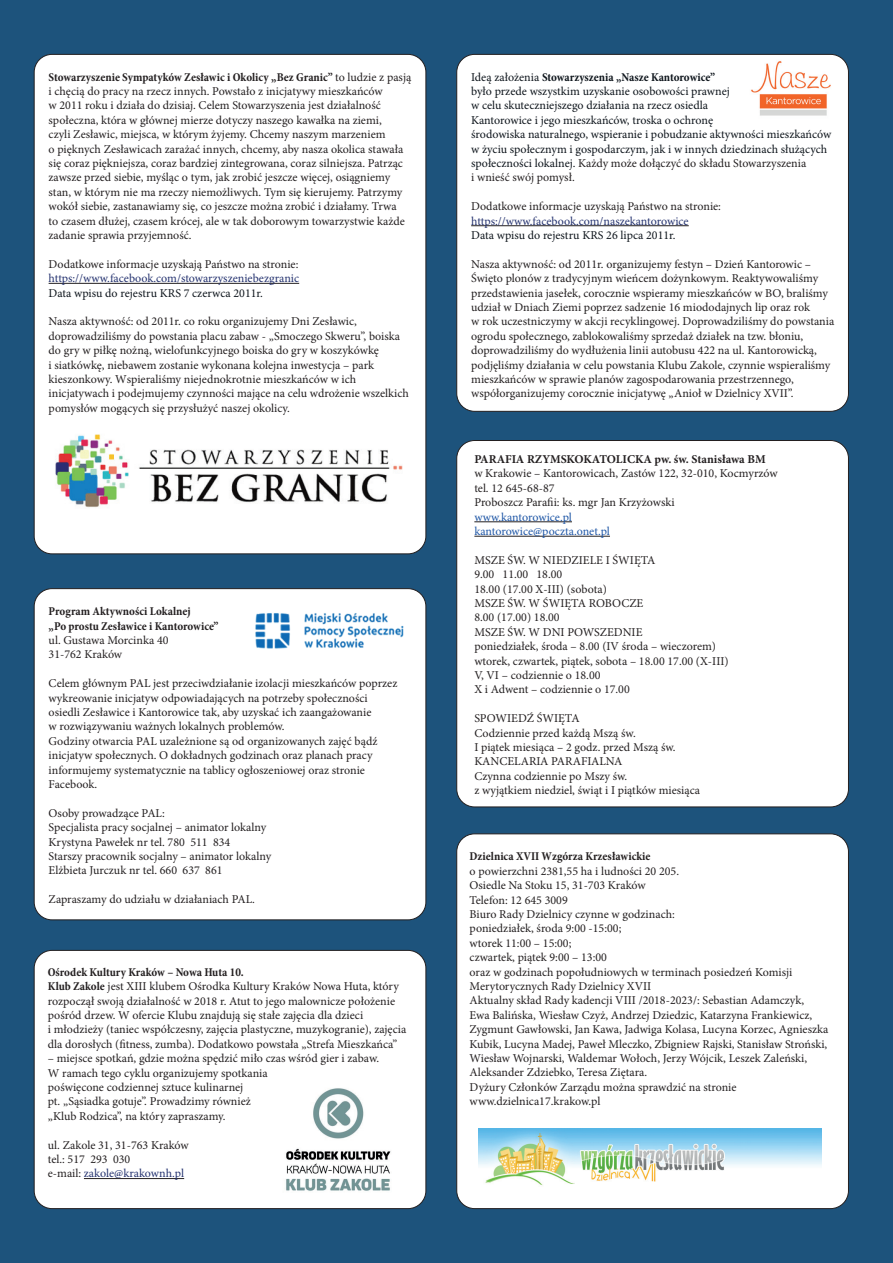
<style>
.page{position:relative;width:893px;height:1263px;background:#1d537c}
.page>*{position:absolute;margin:0;border:0;box-sizing:border-box;transform-origin:0 0}
.t1{font:12px/14.4px "Minion Pro";color:#231f20}
.t2{font:12px/14.4px "Minion Pro";color:#0e151c}
.t3{font:700 condensed 12px/14.4px "Minion Pro";color:#231f20}
.t4{font:12px "Minion Pro";color:#24326f}
.t5{font:12px/14.4px "Minion Pro";color:#1e56a6}
.t6{font:700 12px "Minion Pro";color:#231f20}
.s1{font-weight:700;font-stretch:condensed}
.s2{color:#24326f}
.s3{color:#231f20}
</style>
<div class="page">
<div style="left:34px;top:589px;width:392px;height:331px;background:#fff;border-radius:18px"></div>
<div style="left:34px;top:588px;width:392px;height:332px;border:1px solid #231f20;border-radius:18px"></div>
<div style="left:457px;top:54px;width:391px;height:357px;background:#fff;border-radius:18px"></div>
<div style="left:34px;top:54px;width:392px;height:500px;background:#fff;border-radius:18px"></div>
<div style="left:457px;top:440px;width:391px;height:367px;background:#fff;border-radius:18px"></div>
<div style="left:457px;top:834px;width:391px;height:374px;background:#fff;border-radius:18px"></div>
<div style="left:34px;top:950px;width:392px;height:258px;background:#fff;border-radius:18px"></div>
<div style="left:34px;top:950px;width:392px;height:259px;border:1px solid #231f20;border-radius:18px"></div>
<img style="left:55px;top:434px;width:348px;height:74px">
<hr style="left:474px;top:521px;width:98px;height:1px;background:#231f20">
<hr style="left:474px;top:536px;width:136px;height:1px;background:#231f20">
<hr style="left:49px;top:283px;width:250px;height:1px;background:#231f20">
<hr style="left:84px;top:1178px;width:100px;height:1px;background:#231f20">
<hr style="left:471px;top:225px;width:218px;height:1px;background:#231f20">
<img style="left:479px;top:1129px;width:343px;height:57px">
<img style="left:286px;top:1088px;width:105px;height:103px">
<img style="left:255px;top:613px;width:149px;height:36px">
<img style="left:751px;top:61px;width:80px;height:55px">
<p class="t1" style="left:49px;top:70px;width:364px"><span class="s1">Stowarzyszenie Sympatyków Zesławic i Okolicy „Bez Granic”</span> to ludzie z pasją i chęcią do pracy na rzecz innych. Powstało z inicjatywy mieszkańców<br>w 2011 roku i działa do dzisiaj. Celem Stowarzyszenia jest działalność społeczna, która w głównej mierze dotyczy naszego kawałka na ziemi,<br>czyli Zesławic, miejsca, w którym żyjemy. Chcemy naszym marzeniem<br>o pięknych Zesławicach zarażać innych, chcemy, aby nasza okolica stawała się coraz piękniejsza, coraz bardziej zintegrowana, coraz silniejsza. Patrząc zawsze przed siebie, myśląc o tym, jak zrobić jeszcze więcej, osiągniemy stan, w którym nie ma rzeczy niemożliwych. Tym się kierujemy. Patrzymy wokół siebie, zastanawiamy się, co jeszcze można zrobić i działamy. Trwa<br>to czasem dłużej, czasem krócej, ale w tak doborowym towarzystwie każde zadanie sprawia przyjemność.</p>
<p class="t1" style="left:49px;top:257px;width:251px">Dodatkowe informacje uzyskają Państwo na stronie:</p>
<p class="t4" style="left:49px;top:270px;width:252px">https://www.facebook.com/stowarzyszeniebezgranic</p>
<p class="t2" style="left:49px;top:286px;width:216px">Data wpisu do rejestru KRS 7 czerwca 2011r.</p>
<p class="t1" style="left:49px;top:314px;width:362px">Nasza aktywność: od 2011r. co roku organizujemy Dni Zesławic, doprowadziliśmy do powstania placu zabaw - „Smoczego Skweru”, boiska do gry w piłkę nożną, wielofunkcyjnego boiska do gry w koszykówkę<br>i siatkówkę, niebawem zostanie wykonana kolejna inwestycja – park kieszonkowy. Wspieraliśmy niejednokrotnie mieszkańców w ich inicjatywach i podejmujemy czynności mające na celu wdrożenie wszelkich pomysłów mogących się przysłużyć naszej okolicy.</p>
<p class="t3" style="left:49px;top:604px;width:172px">Program Aktywności Lokalnej<br>„Po prostu Zesławice i Kantorowice”</p>
<p class="t1" style="left:49px;top:633px;width:121px">ul. Gustawa Morcinka 40<br>31-762 Kraków</p>
<p class="t1" style="left:49px;top:676px;width:350px">Celem głównym PAL jest przeciwdziałanie izolacji mieszkańców poprzez wykreowanie inicjatyw odpowiadających na potrzeby społeczności osiedli Zesławice i Kantorowice tak, aby uzyskać ich zaangażowanie<br>w rozwiązywaniu ważnych lokalnych problemów.<br>Godziny otwarcia PAL uzależnione są od organizowanych zajęć bądź inicjatyw społecznych. O dokładnych godzinach oraz planach pracy informujemy systematycznie na tablicy ogłoszeniowej oraz stronie Facebook.</p>
<p class="t1" style="left:49px;top:806px;width:224px">Osoby prowadzące PAL:<br>Specjalista pracy socjalnej – animator lokalny Krystyna Pawełek nr tel. 780 511 834<br>Starszy pracownik socjalny – animator lokalny Elżbieta Jurczuk nr tel. 660 637 861</p>
<p class="t1" style="left:49px;top:892px;width:208px">Zapraszamy do udziału w działaniach PAL.</p>
<p class="t1" style="left:48px;top:965px;width:360px"><span class="s1">Ośrodek Kultury Kraków – Nowa Huta 10.<br>Klub Zakole</span> jest XIII klubem Ośrodka Kultury Kraków Nowa Huta, który rozpoczął swoją działalność w 2018 r. Atut to jego malownicze położenie pośród drzew. W ofercie Klubu znajdują się stałe zajęcia dla dzieci<br>i młodzieży (taniec współczesny, zajęcia plastyczne, muzykogranie), zajęcia dla dorosłych (fitness, zumba). Dodatkowo powstała „Strefa Mieszkańca”</p>
<p class="t1" style="left:48px;top:1051px;width:333px">– miejsce spotkań, gdzie można spędzić miło czas wśród gier i zabaw.<br>W ramach tego cyklu organizujemy spotkania<br>poświęcone codziennej sztuce kulinarnej<br>pt. „Sąsiadka gotuje”. Prowadzimy również<br>„Klub Rodzica”, na który zapraszamy.</p>
<p class="t1" style="left:48px;top:1137px;width:142px">ul. Zakole 31, 31-763 Kraków tel.: 517 293 030<br>e-mail: <span class="s2">zakole@krakownh.pl</span></p>
<p class="t2" style="left:471px;top:70px;width:362px">Ideą założenia <span class="s1">Stowarzyszenia „Nasze Kantorowice”<br></span>było przede wszystkim uzyskanie osobowości prawnej<br>w celu skuteczniejszego działania na rzecz osiedla<br>Kantorowice i jego mieszkańców, troska o ochronę<br>środowiska naturalnego, wspieranie i pobudzanie aktywności mieszkańców w życiu społecznym i gospodarczym, jak i w innych dziedzinach służących społeczności lokalnej. <span class="s3">Każdy może dołączyć do składu Stowarzyszenia<br>i wnieść swój pomysł.</span></p>
<p class="t1" style="left:471px;top:199px;width:251px">Dodatkowe informacje uzyskają Państwo na stronie:</p>
<p class="t4" style="left:471px;top:213px;width:219px">https://www.facebook.com/naszekantorowice</p>
<p class="t2" style="left:471px;top:228px;width:206px">Data wpisu do rejestru KRS 26 lipca 2011r.</p>
<p class="t1" style="left:471px;top:257px;width:365px">Nasza aktywność: od 2011r. organizujemy festyn – Dzień Kantorowic – Święto plonów z tradycyjnym wieńcem dożynkowym. Reaktywowaliśmy przedstawienia jasełek, corocznie wspieramy mieszkańców w BO, braliśmy udział w Dniach Ziemi poprzez sadzenie 16 miododajnych lip oraz rok<br>w rok uczestniczymy w akcji recyklingowej. Doprowadziliśmy do powstania ogrodu społecznego, zablokowaliśmy sprzedaż działek na tzw. błoniu, doprowadziliśmy do wydłużenia linii autobusu 422 na ul. Kantorowicką, podjęliśmy działania w celu powstania Klubu Zakole, czynnie wspieraliśmy mieszkańców w sprawie planów zagospodarowania przestrzennego, współorganizujemy corocznie inicjatywę „Anioł w Dzielnicy XVII”.</p>
<p class="t6" style="left:474px;top:451px;width:293px">PARAFIA RZYMSKOKATOLICKA pw. św. Stanisława BM</p>
<p class="t1" style="left:474px;top:466px;width:305px">w Krakowie – Kantorowicach, Zastów 122, 32-010, Kocmyrzów tel. 12 645-68-87<br>Proboszcz Parafii: ks. mgr Jan Krzyżowski</p>
<p class="t5" style="left:474px;top:510px;width:137px">www.kantorowice.pl kantorowice@poczta.onet.pl</p>
<p class="t1" style="left:474px;top:553px;width:256px">MSZE ŚW. W NIEDZIELE I ŚWIĘTA<br>9.00 11.00 18.00<br>18.00 (17.00 X-III) (sobota)<br>MSZE ŚW. W ŚWIĘTA ROBOCZE<br>8.00 (17.00) 18.00<br>MSZE ŚW. W DNI POWSZEDNIE<br>poniedziałek, środa – 8.00 (IV środa – wieczorem) wtorek, czwartek, piątek, sobota – 18.00 17.00 (X-III)<br>V, VI – codziennie o 18.00<br>X i Adwent – codziennie o 17.00</p>
<p class="t1" style="left:474px;top:711px;width:227px">SPOWIEDŹ ŚWIĘTA<br>Codziennie przed każdą Mszą św.<br>I piątek miesiąca – 2 godz. przed Mszą św.<br>KANCELARIA PARAFIALNA<br>Czynna codziennie po Mszy św.<br>z wyjątkiem niedziel, świąt i I piątków miesiąca</p>
<p class="t3" style="left:470px;top:849px;width:182px">Dzielnica XVII Wzgórza Krzesławickie</p>
<p class="t1" style="left:470px;top:864px;width:360px">o powierzchni 2381,55 ha i ludności 20 205.<br>Osiedle Na Stoku 15, 31-703 Kraków<br>Telefon: 12 645 3009<br>Biuro Rady Dzielnicy czynne w godzinach:<br>poniedziałek, środa 9:00 -15:00;<br>wtorek 11:00 – 15:00;<br>czwartek, piątek 9:00 – 13:00<br>oraz w godzinach popołudniowych w terminach posiedzeń Komisji Merytorycznych Rady Dzielnicy XVII<br>Aktualny skład Rady kadencji VIII /2018-2023/: Sebastian Adamczyk,<br>Ewa Balińska, Wiesław Czyż, Andrzej Dziedzic, Katarzyna Frankiewicz, Zygmunt Gawłowski, Jan Kawa, Jadwiga Kolasa, Lucyna Korzec, Agnieszka Kubik, Lucyna Madej, Paweł Mleczko, Zbigniew Rajski, Stanisław Stroński, Wiesław Wojnarski, Waldemar Wołoch, Jerzy Wójcik, Leszek Zaleński, Aleksander Zdziebko, Teresa Ziętara.<br>Dyżury Członków Zarządu można sprawdzić na stronie www.dzielnica17.krakow.pl</p>
</div>
